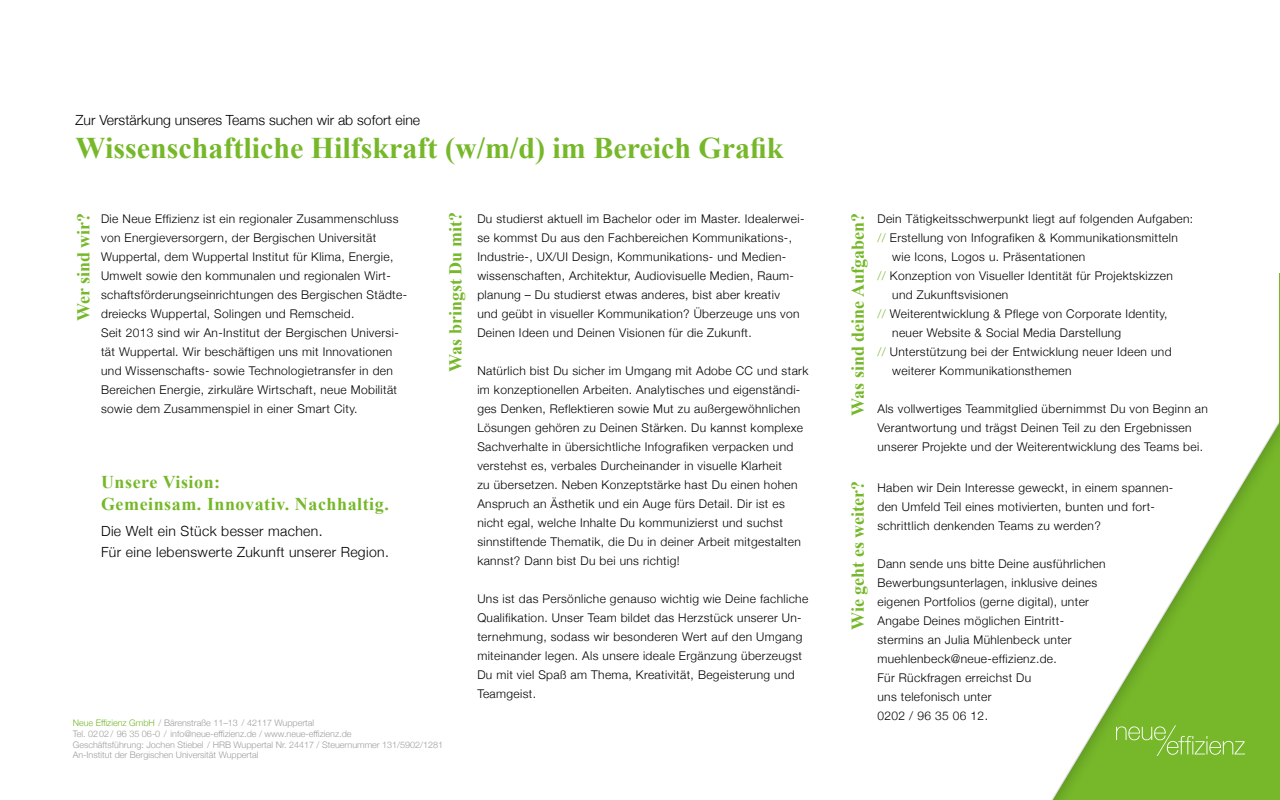
<style>
.page{position:relative;width:1280px;height:800px;background:#fff}
.page>*{position:absolute;margin:0;border:0;box-sizing:border-box;transform-origin:0 0}
.t1{font:700 30px "Times New Roman";color:#76b82a}
.t2{font:700 18px "Times New Roman";color:#76b82a}
.t3{font:700 18px/21.6px "Times New Roman";letter-spacing:.03em;color:#76b82a}
.t4{font:300 14px/21px "Helvetica Neue";letter-spacing:.025em;color:#000}
.t5{font:300 14px "Helvetica Neue";color:#000}
.t6{font:300 12px/19px "Helvetica Neue";letter-spacing:.03em;color:#000}
.t7{font:300 9px/10.8px "Helvetica Neue";color:#9d9d9c}
.s1{color:#76b82a}
</style>
<div class="page">
<hr style="left:1279px;top:274px;width:1px;height:526px;background:#76b82a">
<div style="left:1016px;top:317px;width:264px;height:483px;background:#000;opacity:.2"></div>
<svg style="left:1116px;top:725px;width:129px;height:31px;background:#84bf41"></svg>
<p class="t5" style="left:76px;top:112px;width:346px">Zur Verstärkung unseres Teams suchen wir ab sofort eine</p>
<h1 class="t1" style="left:76px;top:131px;width:710px">Wissenschaftliche Hilfskraft (w/m/d) im Bereich Grafik</h1>
<h2 class="t2" style="left:446px;top:372px;width:161px;rotate:-90deg">Was bringst Du mit?</h2>
<p class="t6" style="left:877px;top:209px;width:317px">Dein Tätigkeitsschwerpunkt liegt auf folgenden Aufgaben:</p>
<h2 class="t2" style="left:73px;top:321px;width:110px;rotate:-90deg">Wer sind wir?</h2>
<p class="t6" style="left:101px;top:209px;width:308px">Die Neue Effizienz ist ein regionaler Zusammenschluss von Energieversorgern, der Bergischen Universität Wuppertal, dem Wuppertal Institut für Klima, Energie, Umwelt sowie den kommunalen und regionalen Wirt&shy;schaftsförderungseinrichtungen des Bergischen Städte&shy;dreiecks Wuppertal, Solingen und Remscheid.<br>Seit 2013 sind wir An-Institut der Bergischen Universi&shy;tät Wuppertal. Wir beschäftigen uns mit Innovationen und Wissenschafts- sowie Technologietransfer in den Bereichen Energie, zirkuläre Wirtschaft, neue Mobilität sowie dem Zusammenspiel in einer Smart City.</p>
<p class="t6" style="left:477px;top:209px;width:329px">Du studierst aktuell im Bachelor oder im Master. Idealerwei&shy;se kommst Du aus den Fachbereichen Kommunikations-, Industrie-, UX/UI Design, Kommunikations- und Medien&shy;wissenschaften, Architektur, Audiovisuelle Medien, Raum&shy;planung – Du studierst etwas anderes, bist aber kreativ<br>und geübt in visueller Kommunikation? Überzeuge uns von Deinen Ideen und Deinen Visionen für die Zukunft.</p>
<p class="t6" style="left:477px;top:361px;width:333px">Natürlich bist Du sicher im Umgang mit Adobe CC und stark im konzeptionellen Arbeiten. Analytisches und eigenständi&shy;ges Denken, Reflektieren sowie Mut zu außergewöhnlichen Lösungen gehören zu Deinen Stärken. Du kannst komplexe Sachverhalte in übersichtliche Infografiken verpacken und verstehst es, verbales Durcheinander in visuelle Klarheit<br>zu übersetzen. Neben Konzeptstärke hast Du einen hohen Anspruch an Ästhetik und ein Auge fürs Detail. Dir ist es nicht egal, welche Inhalte Du kommunizierst und suchst sinnstiftende Thematik, die Du in deiner Arbeit mitgestalten kannst? Dann bist Du bei uns richtig!</p>
<p class="t6" style="left:477px;top:589px;width:332px">Uns ist das Persönliche genauso wichtig wie Deine fachliche Qualifikation. Unser Team bildet das Herzstück unserer Un&shy;ternehmung, sodass wir besonderen Wert auf den Umgang miteinander legen. Als unsere ideale Ergänzung überzeugst Du mit viel Spaß am Thema, Kreativität, Begeisterung und Teamgeist.</p>
<h2 class="t2" style="left:848px;top:416px;width:204px;rotate:-90deg">Was sind deine Aufgaben?</h2>
<p class="t6" style="left:877px;top:228px;width:302px"><span class="s1">//</span> Erstellung von Infografiken &amp; Kommunikationsmitteln</p>
<p class="t6" style="left:892px;top:247px;width:195px">wie Icons, Logos u. Präsentationen</p>
<p class="t6" style="left:877px;top:266px;width:297px"><span class="s1">//</span> Konzeption von Visueller Identität für Projektskizzen</p>
<p class="t6" style="left:892px;top:285px;width:118px">und Zukunftsvisionen</p>
<p class="t6" style="left:877px;top:304px;width:292px"><span class="s1">//</span> Weiterentwicklung &amp; Pflege von Corporate Identity,</p>
<p class="t6" style="left:892px;top:323px;width:231px">neuer Website &amp; Social Media Darstellung</p>
<p class="t6" style="left:877px;top:342px;width:296px"><span class="s1">//</span> Unterstützung bei der Entwicklung neuer Ideen und</p>
<p class="t6" style="left:892px;top:361px;width:181px">weiterer Kommunikationsthemen</p>
<p class="t6" style="left:877px;top:399px;width:332px">Als vollwertiges Teammitglied übernimmst Du von Beginn an<br>Verantwortung und trägst Deinen Teil zu den Ergebnissen unserer Projekte und der Weiterentwicklung des Teams bei.</p>
<p class="t6" style="left:877px;top:478px;width:297px">Haben wir Dein Interesse geweckt, in einem spannen&shy;den Umfeld Teil eines motivierten, bunten und fort&shy;schrittlich denkenden Teams zu werden?</p>
<p class="t6" style="left:877px;top:554px;width:230px">Dann sende uns bitte Deine ausführlichen Bewerbungsunterlagen, inklusive deines eigenen Portfolios (gerne digital), unter Angabe Deines möglichen Eintritt&shy;stermins an Julia Mühlenbeck unter muehlenbeck@neue-effizienz.de.<br>Für Rückfragen erreichst Du<br>uns telefonisch unter<br>0202 / 96 35 06 12.</p>
<h2 class="t3" style="left:101px;top:472px;width:289px">Unsere Vision:<br>Gemeinsam. Innovativ. Nachhaltig.</h2>
<p class="t4" style="left:101px;top:520px;width:289px">Die Welt ein Stück besser machen.<br>Für eine lebenswerte Zukunft unserer Region.</p>
<h2 class="t2" style="left:848px;top:630px;width:151px;rotate:-90deg">Wie geht es weiter?</h2>
<p class="t7" style="left:73px;top:717px;width:372px"><span class="s1">Neue Effizienz GmbH</span> / Bärenstraße 11–13 / 42117 Wuppertal<br>Tel. 0202/ 96 35 06-0 / info@neue-effizienz.de / www.neue-effizienz.de<br>Geschäftsführung: Jochen Stiebel / HRB Wuppertal Nr. 24417 / Steuernummer 131/5902/1281<br>An-Institut der Bergischen Universität Wuppertal</p>
</div>
